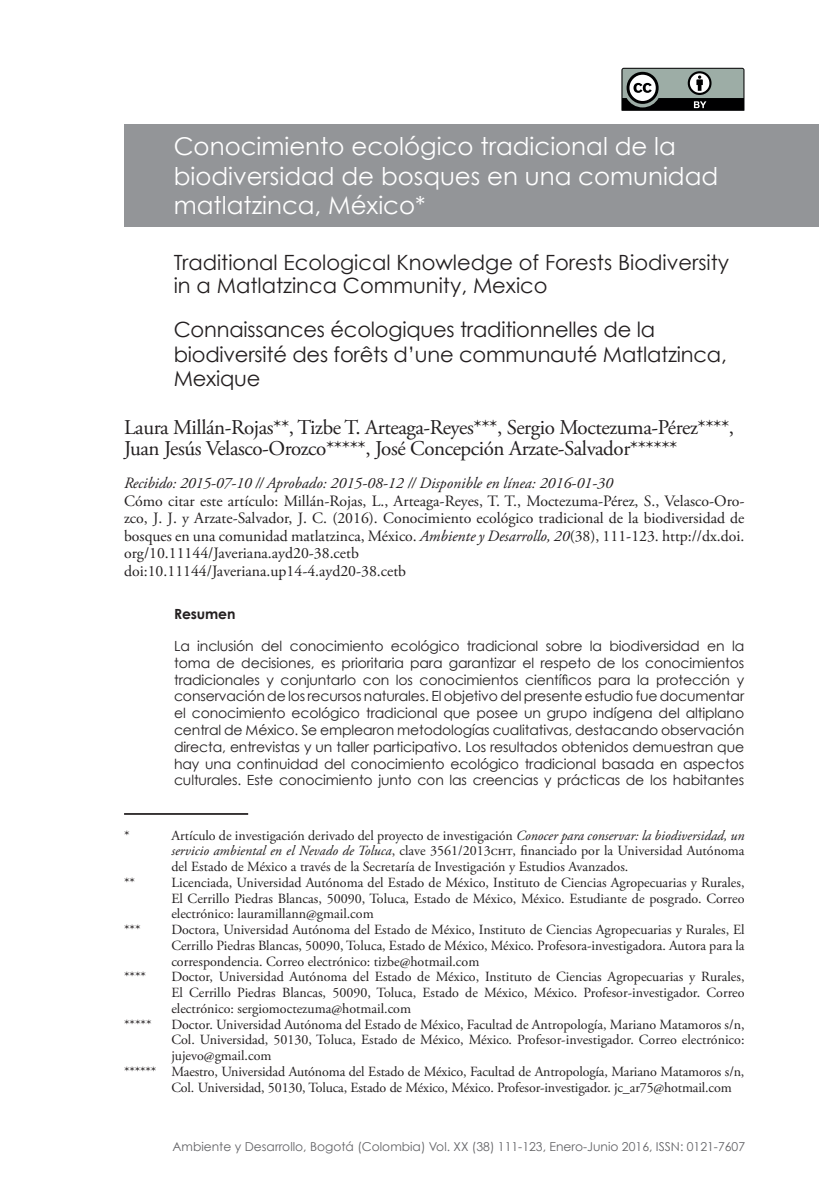
<style>
.page{position:relative;width:819px;height:1191px;background:#fff}
.page>*{position:absolute;margin:0;border:0;box-sizing:border-box;transform-origin:0 0}
.t1{font:24.5px/29.4px "Century Gothic";color:#fff}
.t2{font:21px/24.5px "Century Gothic";letter-spacing:-.01em;color:#231f20}
.t3{font:21px/21px "Adobe Garamond Pro";letter-spacing:-.025em;color:#231f20}
.t4{font:15.75px/17.5px "Adobe Garamond Pro";color:#231f20}
.t5{font:italic 15.75px "Adobe Garamond Pro";color:#231f20}
.t6{font:14px/15.8px "Adobe Garamond Pro";color:#231f20;text-align:justify}
.t7{font:14px/16.8px "Century Gothic";letter-spacing:-.01em;color:#231f20;text-align:justify}
.t8{font:700 14px "Century Gothic";letter-spacing:-.01em;color:#231f20}
.t9{font:12.25px "Century Gothic";color:#636366}
.s1{font-style:italic}
</style>
<div class="page">
<div style="left:124px;top:124px;width:695px;height:103px;background:#939598"></div>
<hr style="left:124px;top:813px;width:124px;height:2px;background:#231f20">
<svg style="left:621px;top:68px;width:123px;height:43px;background:#6e7673"></svg>
<h1 class="t1" style="left:174px;top:131px;width:546px">Conocimiento ecológico tradicional de la biodiversidad de bosques en una comunidad matlatzinca, México*</h1>
<h2 class="t2" style="left:174px;top:251px;width:557px;line-height:22.8px">Traditional Ecological Knowledge of Forests Biodiversity in a Matlatzinca Community, Mexico</h2>
<h2 class="t2" style="left:174px;top:317px;width:554px">Connaissances écologiques traditionnelles de la biodiversité des forêts d’une communauté Matlatzinca,<br>Mexique</h2>
<h2 class="t3" style="left:124px;top:418px;width:611px">Laura Millán-Rojas**, Tizbe T. Arteaga-Reyes***, Sergio Moctezuma-Pérez****,<br>Juan Jesús Velasco-Orozco*****, José Concepción Arzate-Salvador******</h2>
<p class="t5" style="left:124px;top:474px;width:490px">Recibido: 2015-07-10 // Aprobado: 2015-08-12 // Disponible en línea: 2016-01-30</p>
<p class="t4" style="left:124px;top:493px;width:622px">Cómo citar este artículo: Millán-Rojas, L., Arteaga-Reyes, T. T., Moctezuma-Pérez, S., Velasco-Oro&shy;zco, J. J. y Arzate-Salvador, J. C. (2016). Conocimiento ecológico tradicional de la biodiversidad de bosques en una comunidad matlatzinca, México. <span class="s1">Ambiente y Desarrollo, 20</span>(38), 111-123. http://dx.doi. org/10.11144/Javeriana.ayd20-38.cetb<br>doi:10.11144/Javeriana.up14-4.ayd20-38.cetb</p>
<p class="t8" style="left:174px;top:605px;width:63px">Resumen</p>
<p class="t7" style="left:174px;top:637px;width:571px">La inclusión del conocimiento ecológico tradicional sobre la biodiversidad en la toma de decisiones, es prioritaria para garantizar el respeto de los conocimientos tradicionales y conjuntarlo con los conocimientos científicos para la protección y conservación de los recursos naturales. El objetivo del presente estudio fue documentar el conocimiento ecológico tradicional que posee un grupo indígena del altiplano central de México. Se emplearon metodologías cualitativas, destacando observación directa, entrevistas y un taller participativo. Los resultados obtenidos demuestran que hay una continuidad del conocimiento ecológico tradicional basada en aspectos culturales. Este conocimiento junto con las creencias y prácticas de los habitantes</p>
<p class="t6" style="left:124px;top:828px;width:7px">*</p>
<p class="t6" style="left:171px;top:828px;width:574px">Artículo de investigación derivado del proyecto de investigación <span class="s1">Conocer para conservar: la biodiversidad, un servicio ambiental en el Nevado de Toluca</span>, clave 3561/2013cht, financiado por la Universidad Autónoma del Estado de México a través de la Secretaría de Investigación y Estudios Avanzados.</p>
<p class="t6" style="left:124px;top:875px;width:13px">**</p>
<p class="t6" style="left:171px;top:875px;width:574px">Licenciada, Universidad Autónoma del Estado de México, Instituto de Ciencias Agropecuarias y Rurales, El Cerrillo Piedras Blancas, 50090, Toluca, Estado de México, México. Estudiante de posgrado. Correo electrónico: lauramillann@gmail.com</p>
<p class="t6" style="left:124px;top:922px;width:18px">***</p>
<p class="t6" style="left:171px;top:922px;width:574px">Doctora, Universidad Autónoma del Estado de México, Instituto de Ciencias Agropecuarias y Rurales, El Cerrillo Piedras Blancas, 50090, Toluca, Estado de México, México. Profesora-investigadora. Autora para la correspondencia. Correo electrónico: tizbe@hotmail.com</p>
<p class="t6" style="left:124px;top:969px;width:24px">****</p>
<p class="t6" style="left:171px;top:969px;width:574px">Doctor, Universidad Autónoma del Estado de México, Instituto de Ciencias Agropecuarias y Rurales, El Cerrillo Piedras Blancas, 50090, Toluca, Estado de México, México. Profesor-investigador. Correo electrónico: sergiomoctezuma@hotmail.com</p>
<p class="t6" style="left:124px;top:1017px;width:29px">*****</p>
<p class="t6" style="left:171px;top:1017px;width:574px">Doctor. Universidad Autónoma del Estado de México, Facultad de Antropología, Mariano Matamoros s/n,</p>
<p class="t6" style="left:171px;top:1032px;width:574px">Col. Universidad, 50130, Toluca, Estado de México, México. Profesor-investigador. Correo electrónico:</p>
<p class="t6" style="left:171px;top:1048px;width:102px">jujevo@gmail.com</p>
<p class="t6" style="left:124px;top:1064px;width:622px">****** Maestro, Universidad Autónoma del Estado de México, Facultad de Antropología, Mariano Matamoros s/n,</p>
<p class="t6" style="left:171px;top:1080px;width:562px">Col. Universidad, 50130, Toluca, Estado de México, México. Profesor-investigador. jc_ar75@hotmail.com</p>
<p class="t9" style="left:172px;top:1139px;width:574px">Ambiente y Desarrollo, Bogotá (Colombia) Vol. XX (38) 111-123, Enero-Junio 2016, ISSN: 0121-7607</p>
</div>
